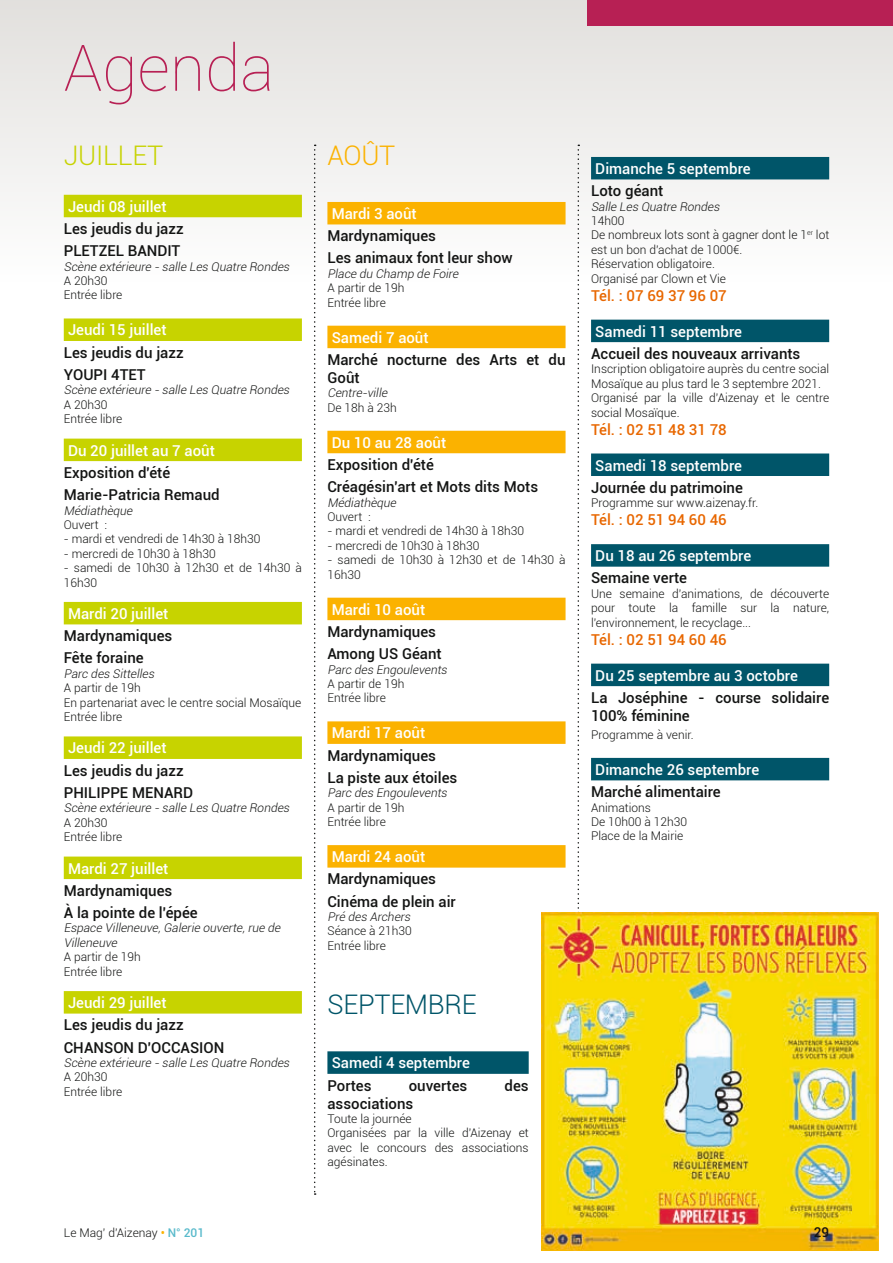
<style>
.page{position:relative;width:893px;height:1263px;background:#fff}
.page>*{position:absolute;margin:0;border:0;box-sizing:border-box;transform-origin:0 0}
.t1{font:100 64.35px "Roboto";color:#b72054}
.t2{font:300 27px "Roboto";letter-spacing:-.01em;color:#005569}
.t3{font:300 27px "Roboto";letter-spacing:-.01em;color:#c7d300}
.t4{font:300 27px "Roboto";color:#fbb200}
.t5{font:500 15px/22.2px "Roboto";color:#131413}
.t6{font:500 15px "Roboto";color:#fff}
.t7{font:500 15px "Roboto";color:#e86701}
.t8{font:500 13.5px "Roboto";color:#131413}
.t9{font:300 12px/14.4px "Roboto";color:#131413}
.t10{font:italic 300 12px/14.4px "Roboto";color:#131413}
.s1{font-weight:500;color:#fbb200}
.s2{font-weight:500;color:#59bacb}
</style>
<div class="page">
<div style="left:0;top:0;width:893px;height:282px;background:linear-gradient(to bottom,#e1e0dd,#fefefd)"></div>
<div style="left:587px;top:0;width:306px;height:26px;background:#b72054"></div>
<svg style="left:314px;top:145px;width:2px;height:1050px"></svg>
<svg style="left:578px;top:145px;width:1px;height:768px"></svg>
<div style="left:64px;top:195px;width:238px;height:22px;background:#c7d300"></div>
<div style="left:64px;top:318px;width:238px;height:23px;background:#c7d300"></div>
<div style="left:64px;top:439px;width:238px;height:22px;background:#c7d300"></div>
<div style="left:64px;top:602px;width:238px;height:22px;background:#c7d300"></div>
<div style="left:64px;top:736px;width:238px;height:23px;background:#c7d300"></div>
<div style="left:64px;top:856px;width:238px;height:23px;background:#c7d300"></div>
<div style="left:64px;top:991px;width:238px;height:22px;background:#c7d300"></div>
<div style="left:327px;top:202px;width:239px;height:22px;background:#fbb200"></div>
<div style="left:327px;top:326px;width:239px;height:22px;background:#fbb200"></div>
<div style="left:327px;top:431px;width:239px;height:22px;background:#fbb200"></div>
<div style="left:327px;top:598px;width:239px;height:22px;background:#fbb200"></div>
<div style="left:327px;top:721px;width:239px;height:23px;background:#fbb200"></div>
<div style="left:327px;top:845px;width:239px;height:23px;background:#fbb200"></div>
<div style="left:327px;top:1051px;width:202px;height:23px;background:#005569"></div>
<div style="left:591px;top:157px;width:238px;height:22px;background:#005569"></div>
<div style="left:591px;top:320px;width:238px;height:22px;background:#005569"></div>
<div style="left:591px;top:453px;width:238px;height:23px;background:#005569"></div>
<div style="left:591px;top:544px;width:238px;height:23px;background:#005569"></div>
<div style="left:591px;top:664px;width:238px;height:22px;background:#005569"></div>
<div style="left:591px;top:758px;width:238px;height:22px;background:#005569"></div>
<img style="left:541px;top:913px;width:338px;height:337px">
<h1 class="t1" style="left:64px;top:23px;width:212px">Agenda</h1>
<h2 class="t3" style="left:64px;top:137px;width:101px">JUILLET</h2>
<p class="t6" style="left:68px;top:196px;width:100px">Jeudi 08 juillet</p>
<p class="t5" style="left:64px;top:217px;width:121px">Les jeudis du jazz<br>PLETZEL BANDIT</p>
<p class="t10" style="left:64px;top:259px;width:230px">Scène extérieure -salle Les Quatre Rondes</p>
<p class="t9" style="left:64px;top:273px;width:60px">A 20h30<br>Entrée libre</p>
<p class="t6" style="left:68px;top:320px;width:100px">Jeudi 15 juillet</p>
<p class="t5" style="left:64px;top:341px;width:121px">Les jeudis du jazz<br>YOUPI 4TET</p>
<p class="t10" style="left:64px;top:382px;width:230px">Scène extérieure -salle Les Quatre Rondes</p>
<p class="t9" style="left:64px;top:397px;width:60px">A 20h30<br>Entrée libre</p>
<p class="t6" style="left:68px;top:440px;width:148px">Du 20 juillet au 7 août</p>
<p class="t5" style="left:64px;top:461px;width:157px">Exposition d'été<br>Marie-Patricia Remaud</p>
<p class="t10" style="left:64px;top:503px;width:73px">Médiathèque</p>
<p class="t9" style="left:64px;top:517px;width:45px">Ouvert :</p>
<p class="t9" style="left:64px;top:531px;width:198px">- mardi et vendredi de 14h30 à 18h30</p>
<p class="t9" style="left:64px;top:546px;width:154px">- mercredi de 10h30 à 18h30</p>
<p class="t9" style="left:64px;top:560px;width:240px">- samedi de 10h30 à 12h30 et de 14h30 à<br>16h30</p>
<p class="t6" style="left:68px;top:603px;width:102px">Mardi 20 juillet</p>
<p class="t5" style="left:64px;top:624px;width:110px">Mardynamiques<br>Fête foraine</p>
<p class="t10" style="left:64px;top:666px;width:95px">Parc des Sittelles</p>
<p class="t9" style="left:64px;top:680px;width:239px">A partir de 19h<br>En partenariat avec le centre social Mosaïque<br>Entrée libre</p>
<p class="t6" style="left:68px;top:737px;width:100px">Jeudi 22 juillet</p>
<p class="t5" style="left:64px;top:759px;width:131px">Les jeudis du jazz<br>PHILIPPE MENARD</p>
<p class="t10" style="left:64px;top:800px;width:230px">Scène extérieure -salle Les Quatre Rondes</p>
<p class="t9" style="left:64px;top:815px;width:60px">A 20h30<br>Entrée libre</p>
<p class="t6" style="left:68px;top:858px;width:102px">Mardi 27 juillet</p>
<p class="t5" style="left:64px;top:879px;width:135px">Mardynamiques<br>À la pointe de l'épée</p>
<p class="t10" style="left:64px;top:921px;width:221px">Espace Villeneuve,Galerie ouverte,rue de<br>Villeneuve</p>
<p class="t9" style="left:64px;top:949px;width:78px">A partir de 19h<br>Entrée libre</p>
<p class="t6" style="left:68px;top:992px;width:100px">Jeudi 29 juillet</p>
<p class="t5" style="left:64px;top:1013px;width:162px">Les jeudis du jazz<br>CHANSON D'OCCASION</p>
<p class="t10" style="left:64px;top:1055px;width:230px">Scène extérieure -salle Les Quatre Rondes</p>
<p class="t9" style="left:64px;top:1069px;width:60px">A 20h30<br>Entrée libre</p>
<h2 class="t4" style="left:327px;top:137px;width:70px">AOÛT</h2>
<p class="t6" style="left:332px;top:203px;width:86px">Mardi 3 août</p>
<p class="t5" style="left:327px;top:224px;width:187px">Mardynamiques<br>Les animaux font leur show</p>
<p class="t10" style="left:327px;top:266px;width:135px">Place du Champ de Foire</p>
<p class="t9" style="left:327px;top:280px;width:78px">A partir de 19h<br>Entrée libre</p>
<p class="t6" style="left:332px;top:327px;width:98px">Samedi 7 août</p>
<p class="t5" style="left:327px;top:350px;width:240px;line-height:18px">Marché nocturne des Arts et du<br>Goût</p>
<p class="t10" style="left:327px;top:385px;width:64px">Centre-ville</p>
<p class="t9" style="left:327px;top:400px;width:71px">De 18h à 23h</p>
<p class="t6" style="left:332px;top:432px;width:116px">Du 10 au 28 août</p>
<p class="t5" style="left:327px;top:453px;width:212px">Exposition d'été<br>Créagésin'art et Mots dits Mots</p>
<p class="t10" style="left:327px;top:495px;width:73px">Médiathèque</p>
<p class="t9" style="left:327px;top:509px;width:45px">Ouvert :</p>
<p class="t9" style="left:327px;top:524px;width:198px">- mardi et vendredi de 14h30 à 18h30</p>
<p class="t9" style="left:327px;top:538px;width:154px">- mercredi de 10h30 à 18h30</p>
<p class="t9" style="left:327px;top:552px;width:240px">- samedi de 10h30 à 12h30 et de 14h30 à<br>16h30</p>
<p class="t6" style="left:332px;top:599px;width:95px">Mardi 10 août</p>
<p class="t5" style="left:327px;top:620px;width:116px">Mardynamiques<br>Among US Géant</p>
<p class="t10" style="left:327px;top:662px;width:124px">Parc des Engoulevents</p>
<p class="t9" style="left:327px;top:676px;width:78px">A partir de 19h<br>Entrée libre</p>
<p class="t6" style="left:332px;top:722px;width:95px">Mardi 17 août</p>
<p class="t5" style="left:327px;top:744px;width:131px">Mardynamiques<br>La piste aux étoiles</p>
<p class="t10" style="left:327px;top:785px;width:124px">Parc des Engoulevents</p>
<p class="t9" style="left:327px;top:800px;width:78px">A partir de 19h<br>Entrée libre</p>
<p class="t6" style="left:332px;top:846px;width:95px">Mardi 24 août</p>
<p class="t5" style="left:327px;top:867px;width:130px">Mardynamiques<br>Cinéma de plein air</p>
<p class="t10" style="left:327px;top:909px;width:87px">Pré des Archers</p>
<p class="t9" style="left:327px;top:923px;width:86px">Séance à 21h30<br>Entrée libre</p>
<h2 class="t2" style="left:327px;top:986px;width:151px">SEPTEMBRE</h2>
<p class="t6" style="left:332px;top:1052px;width:140px">Samedi 4 septembre</p>
<p class="t5" style="left:327px;top:1073px;width:46px">Portes</p>
<p class="t5" style="left:409px;top:1073px;width:60px">ouvertes</p>
<p class="t5" style="left:505px;top:1073px;width:26px">des</p>
<p class="t5" style="left:327px;top:1091px;width:87px">associations</p>
<p class="t9" style="left:327px;top:1111px;width:203px">Toute la journée<br>Organisées par la ville d'Aizenay et avec le concours des associations agésinates.</p>
<p class="t6" style="left:595px;top:158px;width:157px">Dimanche 5 septembre</p>
<p class="t5" style="left:591px;top:179px;width:74px">Loto géant</p>
<p class="t10" style="left:591px;top:199px;width:133px">Salle Les Quatre Rondes</p>
<p class="t9" style="left:591px;top:213px;width:240px">14h00<br>De nombreux lots sont à gagner dont le 1<sup>er</sup> lot est un bon d'achat de 1000€.<br>Réservation obligatoire.<br>Organisé par Clown et Vie</p>
<p class="t7" style="left:591px;top:285px;width:137px">Tél. : 07 69 37 96 07</p>
<p class="t6" style="left:595px;top:321px;width:148px">Samedi 11 septembre</p>
<p class="t5" style="left:591px;top:342px;width:211px">Accueil des nouveaux arrivants</p>
<p class="t9" style="left:591px;top:361px;width:240px">Inscription obligatoire auprès du centre social Mosaïque au plus tard le 3 septembre 2021.<br>Organisé par la ville d'Aizenay et le centre social Mosaïque.</p>
<p class="t7" style="left:591px;top:419px;width:137px">Tél. : 02 51 48 31 78</p>
<p class="t6" style="left:595px;top:455px;width:148px">Samedi 18 septembre</p>
<p class="t5" style="left:591px;top:476px;width:153px">Journée du patrimoine</p>
<p class="t9" style="left:591px;top:495px;width:169px">Programme sur www.aizenay.fr.</p>
<p class="t7" style="left:591px;top:509px;width:137px">Tél. : 02 51 94 60 46</p>
<p class="t6" style="left:595px;top:545px;width:157px">Du 18 au 26 septembre</p>
<p class="t5" style="left:591px;top:566px;width:97px">Semaine verte</p>
<p class="t9" style="left:591px;top:586px;width:240px;text-align:justify">Une semaine d'animations, de découverte pour toute la famille sur la nature, l'environnement, le recyclage...</p>
<p class="t7" style="left:591px;top:629px;width:137px">Tél. : 02 51 94 60 46</p>
<p class="t6" style="left:595px;top:665px;width:204px">Du 25 septembre au 3 octobre</p>
<p class="t5" style="left:591px;top:688px;width:240px;line-height:18px">La Joséphine - course solidaire<br>100% féminine</p>
<p class="t9" style="left:591px;top:727px;width:104px">Programme à venir.</p>
<p class="t6" style="left:595px;top:759px;width:165px">Dimanche 26 septembre</p>
<p class="t5" style="left:591px;top:780px;width:131px">Marché alimentaire</p>
<p class="t9" style="left:591px;top:800px;width:98px">Animations<br>De 10h00 à 12h30<br>Place de la Mairie</p>
<p class="t9" style="left:64px;top:1225px;width:142px">Le Mag' d'Aizenay <span class="s1">•</span> <span class="s2">N° 201</span></p>
<p class="t8" style="left:814px;top:1223px;width:17px">29</p>
</div>
